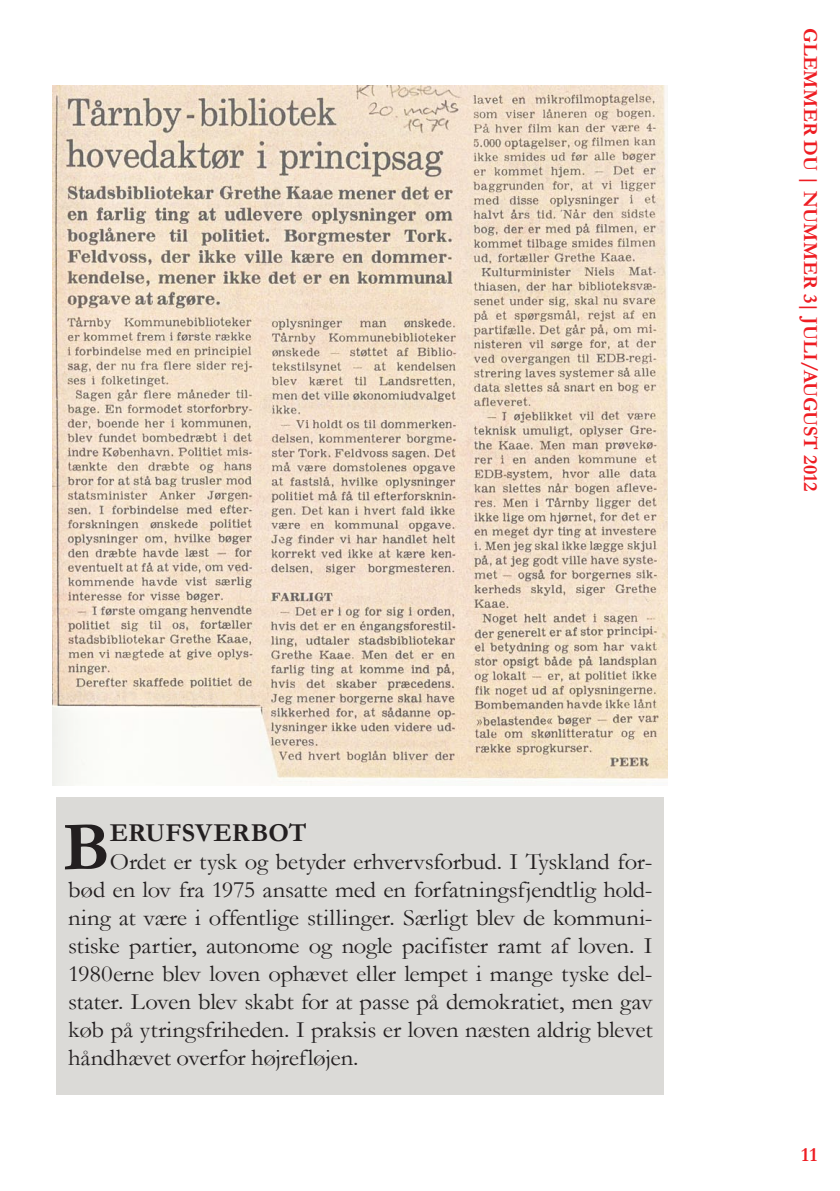
<style>
.page{position:relative;width:840px;height:1191px;background:#fff}
.page>*{position:absolute;margin:0;border:0;box-sizing:border-box;transform-origin:0 0}
.faktaboks_dropcaps{font:700 70px "Garamond";color:#231f20}
.faktaboks_dropcaps-2{font:700 26px "Garamond";letter-spacing:.005em;color:#231f20}
.faktaboks_brødtekst{font:23.6px/28px "Garamond";letter-spacing:-.01em;color:#231f20;text-align:justify;scale:1.05 1}
.t1{font:700 20px "Garamond";letter-spacing:.005em;color:#ee1d23}
</style>
<div class="page">
<img style="left:52px;top:85px;width:615px;height:700px">
<div style="left:57px;top:797px;width:606px;height:297px;background:#dbdad7"></div>
<p class="faktaboks_dropcaps" style="left:62px;top:799px;width:49px">B</p>
<p class="faktaboks_dropcaps-2" style="left:110px;top:815px;width:198px">ERUFSVERBOT</p>
<p class="faktaboks_brødtekst" style="left:68px;top:847px;width:558px;text-indent:42px">Ordet er tysk og betyder erhvervsforbud. I Tyskland for&shy;bød en lov fra 1975 ansatte med en forfatningsfjendtlig hold&shy;ning at være i offentlige stillinger. Særligt blev de kommuni&shy;stiske partier, autonome og nogle pacifister ramt af loven. I 1980erne blev loven ophævet eller lempet i mange tyske del&shy;stater. Loven blev skabt for at passe på demokratiet, men gav køb på ytringsfriheden. I praksis er loven næsten aldrig blevet håndhævet overfor højrefløjen.</p>
<p class="t1" style="left:823px;top:28px;width:465px;rotate:90deg">GLEMMER DU | NUMMER 3| JULI/AUGUST 2012</p>
<p class="t1" style="left:800px;top:1140px;width:17px">11</p>
</div>
